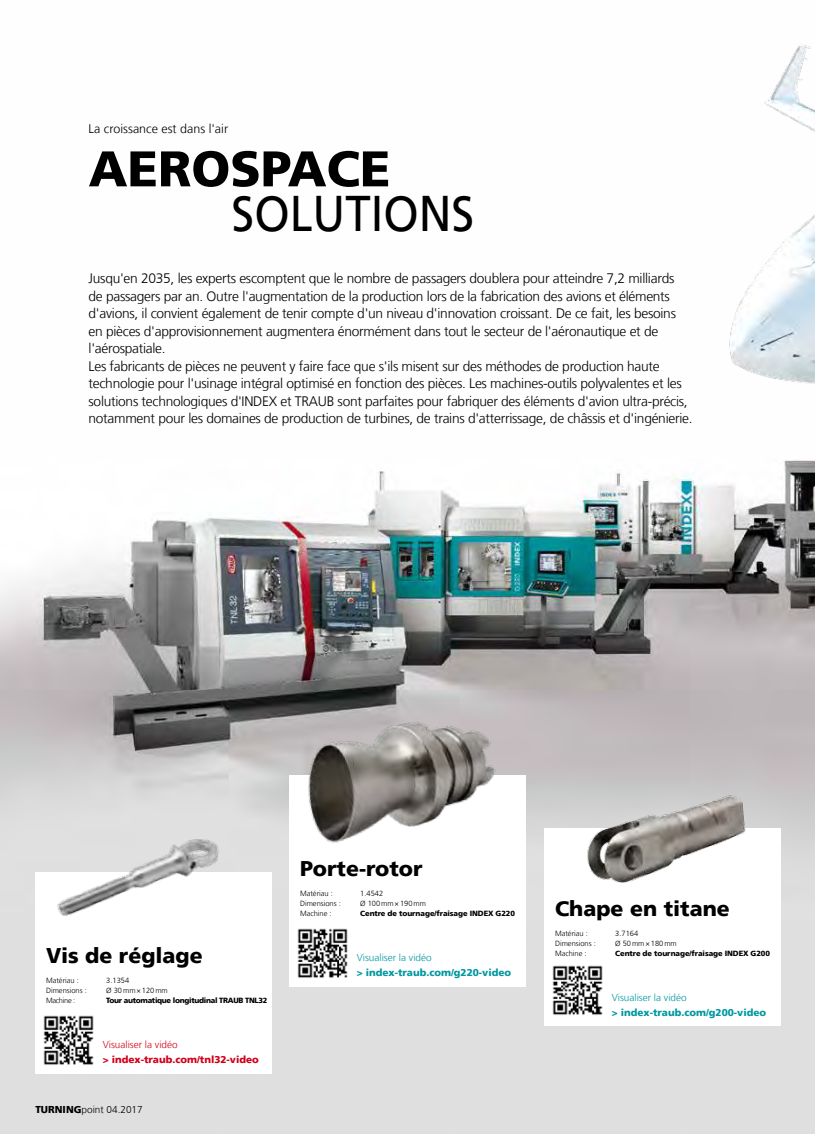
<style>
.page{position:relative;width:815px;height:1134px;background:#fff}
.page>*{position:absolute;margin:0;border:0;box-sizing:border-box;transform-origin:0 0}
.t1{font:900 50px "Frutiger LT";color:#000}
.t2{font:50px "Frutiger LT";color:#000;scale:.91 1}
.t3{font:900 21.25px "Frutiger LT";color:#000}
.t4{font:300 13.75px/17.5px "Frutiger LT";letter-spacing:-.02em;color:#000}
.t5{font:300 12.5px "Frutiger LT";color:#000}
.t6{font:900 10px "Frutiger LT";color:#0098a1}
.t7{font:300 10px "Frutiger LT";color:#0098a1}
.t8{font:900 10px "Frutiger LT";color:#d10019}
.t9{font:300 10px "Frutiger LT";color:#000}
.t10{font:300 10px "Frutiger LT";color:#d10019}
.t11{font:300 7.5px "Frutiger LT";color:#000}
.t12{font:900 7.5px "Frutiger LT";letter-spacing:-.01em;color:#000}
.t13{font:900 7.5px "Frutiger LT";letter-spacing:-.04em;color:#000}
.t14{font:300 7.5px "Frutiger LT";letter-spacing:-.04em;color:#000}
.s1{font-weight:900}
</style>
<div class="page">
<img style="left:0;top:471px;width:815px;height:663px">
<img style="left:663px;top:45px;width:152px;height:539px">
<div style="left:289px;top:775px;width:237px;height:211px;background:#fff"></div>
<img style="left:297px;top:928px;width:51px;height:50px">
<div style="left:544px;top:828px;width:237px;height:198px;background:#fff"></div>
<img style="left:552px;top:965px;width:51px;height:50px">
<div style="left:35px;top:873px;width:237px;height:201px;background:#fff"></div>
<img style="left:43px;top:1015px;width:51px;height:50px">
<img style="left:43px;top:835px;width:199px;height:81px">
<img style="left:283px;top:677px;width:260px;height:195px">
<img style="left:573px;top:784px;width:178px;height:99px">
<p class="t5" style="left:89px;top:122px;width:141px">La croissance est dans l'air</p>
<h1 class="t1" style="left:89px;top:139px;width:303px">AEROSPACE</h1>
<h1 class="t2" style="left:232px;top:185px;width:268px">SOLUTIONS</h1>
<p class="t4" style="left:89px;top:270px;width:605px">Jusqu'en 2035, les experts escomptent que le nombre de passagers doublera pour atteindre 7,2 milliards<br>de passagers par an. Outre l'augmentation de la production lors de la fabrication des avions et éléments d'avions, il convient également de tenir compte d'un niveau d'innovation croissant. De ce fait, les besoins en pièces d'approvisionnement augmentera énormément dans tout le secteur de l'aéronautique et de l'aérospatiale.<br>Les fabricants de pièces ne peuvent y faire face que s'ils misent sur des méthodes de production haute technologie pour l'usinage intégral optimisé en fonction des pièces. Les machines-outils polyvalentes et les solutions technologiques d'INDEX et TRAUB sont parfaites pour fabriquer des éléments d'avion ultra-précis, notamment pour les domaines de production de turbines, de trains d'atterrissage, de châssis et d'ingénierie.</p>
<h2 class="t3" style="left:46px;top:943px;width:158px">Vis de réglage</h2>
<p class="t11" style="left:46px;top:976px;width:34px">Matériau :</p>
<p class="t11" style="left:106px;top:976px;width:24px">3.1354</p>
<p class="t11" style="left:46px;top:986px;width:42px">Dimensions :</p>
<p class="t11" style="left:106px;top:986px;width:63px">Ø 30mm×120mm</p>
<p class="t14" style="left:46px;top:996px;width:31px">Machine :</p>
<p class="t13" style="left:106px;top:996px;width:163px">Tour automatique longitudinal TRAUB TNL32</p>
<p class="t10" style="left:103px;top:1039px;width:76px">Visualiser la vidéo</p>
<p class="t8" style="left:103px;top:1054px;width:158px">&gt; index-traub.com/tnl32-video</p>
<p class="t9" style="left:35px;top:1104px;width:109px"><span class="s1">TURNING</span>point 04.2017</p>
<h2 class="t3" style="left:300px;top:855px;width:124px">Porte-rotor</h2>
<p class="t11" style="left:300px;top:889px;width:34px">Matériau :</p>
<p class="t11" style="left:360px;top:889px;width:24px">1.4542</p>
<p class="t11" style="left:300px;top:899px;width:42px">Dimensions :</p>
<p class="t11" style="left:360px;top:899px;width:67px">Ø 100mm×190mm</p>
<p class="t11" style="left:300px;top:909px;width:33px">Machine :</p>
<p class="t12" style="left:360px;top:908px;width:156px">Centre de tournage/fraisage INDEX G220</p>
<p class="t7" style="left:357px;top:952px;width:76px">Visualiser la vidéo</p>
<p class="t6" style="left:357px;top:966px;width:156px">&gt; index-traub.com/g220-video</p>
<h2 class="t3" style="left:555px;top:895px;width:176px">Chape en titane</h2>
<p class="t11" style="left:555px;top:929px;width:34px">Matériau :</p>
<p class="t11" style="left:615px;top:929px;width:24px">3.7164</p>
<p class="t11" style="left:555px;top:939px;width:42px">Dimensions :</p>
<p class="t11" style="left:615px;top:939px;width:63px">Ø 50mm×180mm</p>
<p class="t11" style="left:555px;top:949px;width:33px">Machine :</p>
<p class="t12" style="left:615px;top:948px;width:156px">Centre de tournage/fraisage INDEX G200</p>
<p class="t7" style="left:612px;top:991px;width:76px">Visualiser la vidéo</p>
<p class="t6" style="left:612px;top:1006px;width:156px">&gt; index-traub.com/g200-video</p>
</div>
